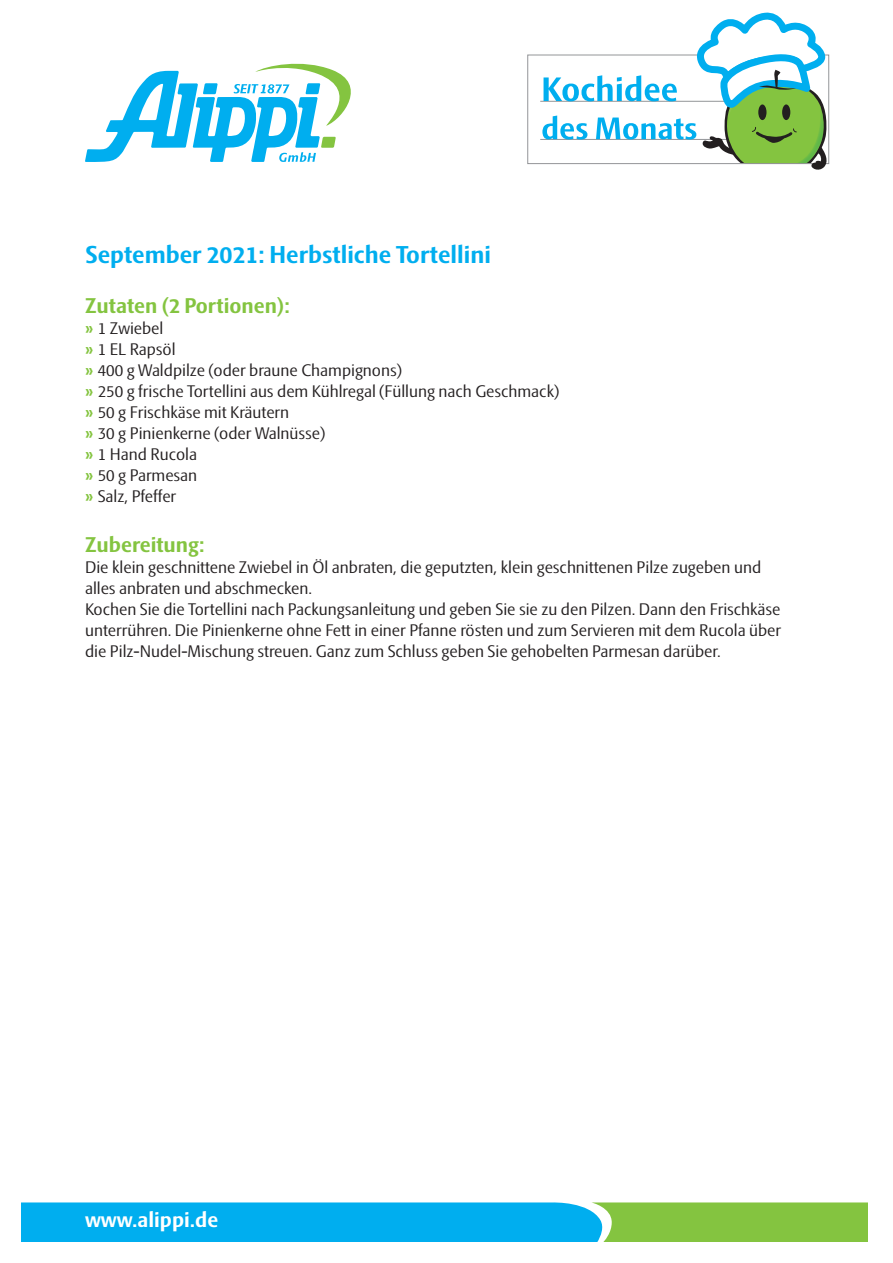
<style>
.page{position:relative;width:893px;height:1263px;background:#fff}
.page>*{position:absolute;margin:0;border:0;box-sizing:border-box;transform-origin:0 0}
.t1{font:700 24px "Skoda Sans";color:#00aeef}
.t2{font:700 21px "Skoda Sans";color:#84c440}
.t3{font:700 20.85px "Skoda Sans";color:#fff}
.t4{font:16.5px/21px "Skoda Sans";color:#231f20}
.s1{font-weight:700;color:#84c440}
</style>
<div class="page">
<hr style="left:540px;top:101px;width:277px;height:1px;background:#939598">
<hr style="left:540px;top:139px;width:277px;height:1px;background:#939598">
<svg style="left:542px;top:12px;width:285px;height:158px"></svg>
<svg style="left:85px;top:63px;width:266px;height:99px"></svg>
<svg style="left:21px;top:1202px;width:846px;height:40px;background:#2eb6ba"></svg>
<h1 class="t1" style="left:85px;top:240px;width:408px">September 2021: Herbstliche Tortellini</h1>
<p class="t2" style="left:85px;top:293px;width:206px">Zutaten (2 Portionen):</p>
<p class="t4" style="left:85px;top:318px;width:476px"><span class="s1">»</span> 1 Zwiebel<br><span class="s1">»</span> 1 EL Rapsöl<br><span class="s1">»</span> 400 g Waldpilze (oder braune Champignons)<br><span class="s1">»</span> 250 g frische Tortellini aus dem Kühlregal (Füllung nach Geschmack) <span class="s1">»</span> 50 g Frischkäse mit Kräutern<br><span class="s1">»</span> 30 g Pinienkerne (oder Walnüsse)<br><span class="s1">»</span> 1 Hand Rucola<br><span class="s1">»</span> 50 g Parmesan<br><span class="s1">»</span> Salz, Pfeffer</p>
<p class="t2" style="left:85px;top:533px;width:121px">Zubereitung:</p>
<p class="t4" style="left:85px;top:557px;width:698px">Die klein geschnittene Zwiebel in Öl anbraten, die geputzten, klein geschnittenen Pilze zugeben und alles anbraten und abschmecken.<br>Kochen Sie die Tortellini nach Packungsanleitung und geben Sie sie zu den Pilzen. Dann den Frischkäse unterrühren. Die Pinienkerne ohne Fett in einer Pfanne rösten und zum Servieren mit dem Rucola über die Pilz-Nudel-Mischung streuen. Ganz zum Schluss geben Sie gehobelten Parmesan darüber.</p>
<p class="t3" style="left:85px;top:1207px;width:135px">www.alippi.de</p>
</div>
